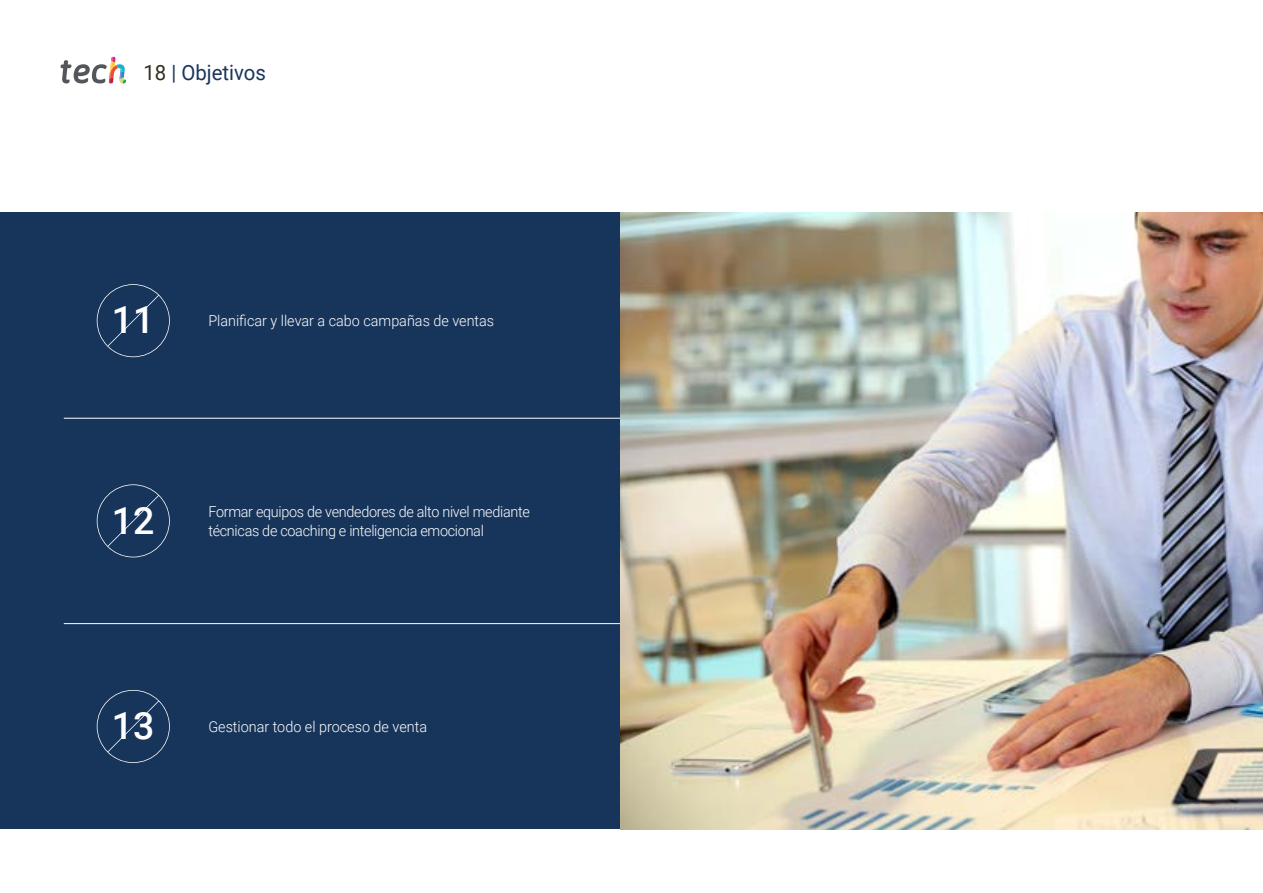
<style>
.page{position:relative;width:1263px;height:893px;background:#fff}
.page>*{position:absolute;margin:0;border:0;box-sizing:border-box;transform-origin:0 0}
.t1{font:500 37.5px "Roboto";color:#fff}
.t2{font:21px "Roboto";color:#1a355c}
.t3{font:300 15px "Roboto";letter-spacing:-.02em;color:#fff;scale:.96 1}
.t4{font:300 15px "Roboto";color:#fff;scale:.96 1}
.s1{color:#312e20}
</style>
<div class="page">
<svg style="left:61px;top:57px;width:65px;height:27px"></svg>
<div style="left:0;top:213px;width:621px;height:616px;background:#17355b"></div>
<svg style="left:97px;top:284px;width:73px;height:73px"></svg>
<svg style="left:97px;top:690px;width:73px;height:73px"></svg>
<svg style="left:97px;top:484px;width:73px;height:73px"></svg>
<hr style="left:64px;top:418px;width:1199px;height:1px;background:#fff">
<hr style="left:64px;top:623px;width:1199px;height:1px;background:#fff">
<img style="left:621px;top:213px;width:642px;height:616px">
<h2 class="t2" style="left:144px;top:57px;width:124px"><span class="s1">18</span> | Objetivos</h2>
<h1 class="t1" style="left:112px;top:294px;width:44px">11</h1>
<p class="t4" style="left:208px;top:310px;width:299px">Planificar y llevar a cabo campañas de ventas</p>
<h1 class="t1" style="left:112px;top:494px;width:44px">12</h1>
<p class="t3" style="left:208px;top:501px;width:336px">Formar equipos de vendedores de alto nivel mediante</p>
<p class="t3" style="left:208px;top:520px;width:289px">técnicas de coaching e inteligencia emocional</p>
<h1 class="t1" style="left:112px;top:699px;width:44px">13</h1>
<p class="t4" style="left:208px;top:716px;width:229px">Gestionar todo el proceso de venta</p>
</div>
